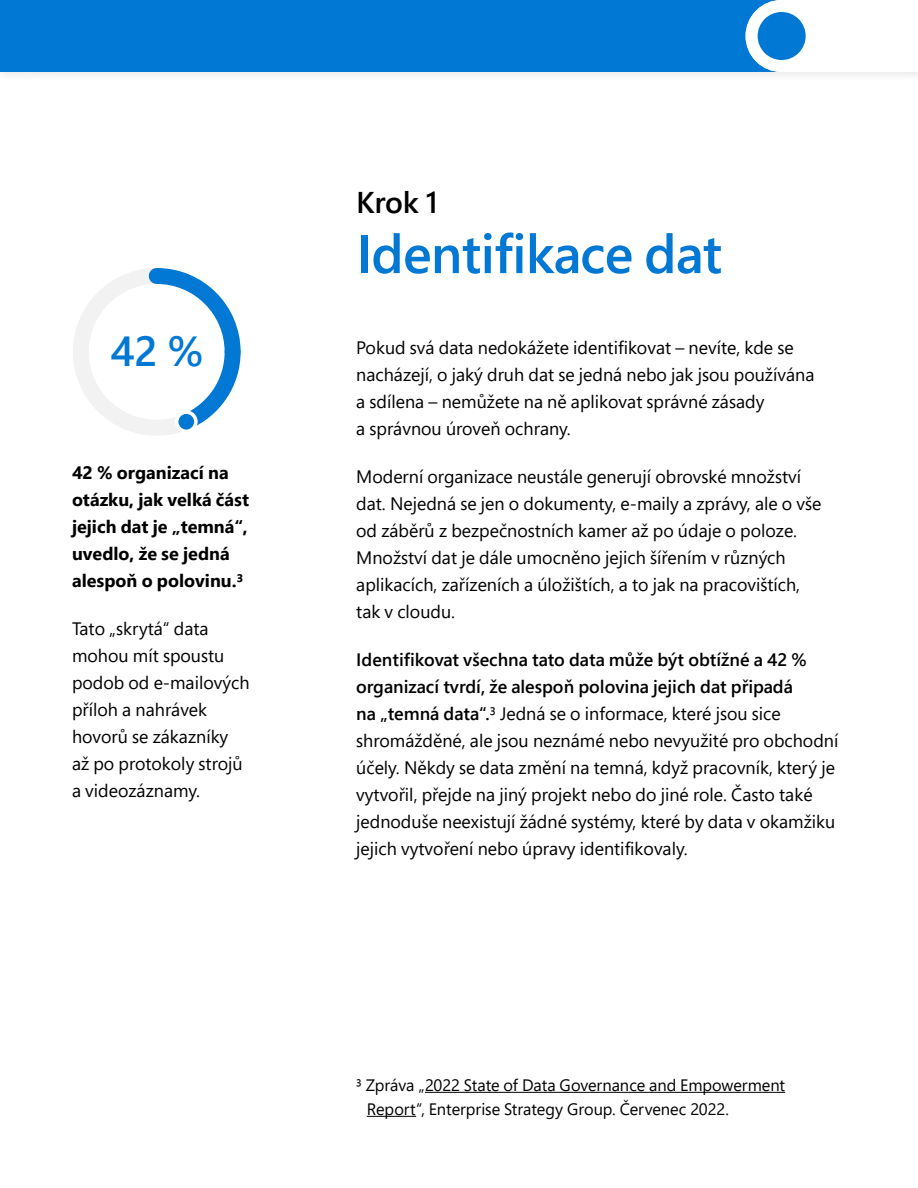
<style>
.page{position:relative;width:918px;height:1188px;background:#fff}
.page>*{position:absolute;margin:0;border:0;box-sizing:border-box;transform-origin:0 0}
._36_46{font:600 54px "Segoe Pro";letter-spacing:-.015em;color:#0078d4}
.Highlight_text_28_38{font:600 42px "Segoe Pro";color:#0078d4}
.HIghlight_text_20_30{font:600 30px "Segoe Pro";color:#000}
.P_12_18{font:18px/27px "Segoe Pro";color:#000}
.P_12_18-2{font:700 18px/27px "Segoe Pro";color:#000}
.Sources_11_16{font:16.5px/24px "Segoe Pro";letter-spacing:-.005em;color:#000}
.s1{font-weight:600}
</style>
<div class="page">
<div style="left:0;top:0;width:918px;height:82px;background:#f8f8f8"></div>
<div style="left:0;top:0;width:918px;height:72px;background:#0078d4"></div>
<svg style="left:746px;top:0;width:172px;height:72px"></svg>
<svg style="left:73px;top:268px;width:168px;height:167px"></svg>
<hr style="left:425px;top:1092px;width:360px;height:1px;background:#000">
<hr style="left:367px;top:1116px;width:49px;height:1px;background:#000">
<p class="Highlight_text_28_38" style="left:110px;top:323px;width:94px">42 %</p>
<p class="P_12_18-2" style="left:72px;top:458px;width:179px">42 % organizací na otázku, jak velká část jejich dat je „temná“, uvedlo, že se jedná alespoň o polovinu.³</p>
<p class="P_12_18" style="left:72px;top:614px;width:179px">Tato „skrytá“ data mohou mít spoustu podob od e-mailových příloh a nahrávek hovorů se zákazníky až po protokoly strojů a videozáznamy.</p>
<p class="HIghlight_text_20_30" style="left:356px;top:182px;width:83px">Krok 1</p>
<p class="_36_46" style="left:356px;top:217px;width:368px">Identifikace dat</p>
<p class="P_12_18" style="left:356px;top:334px;width:460px">Pokud svá data nedokážete identifikovat – nevíte, kde se nacházejí, o jaký druh dat se jedná nebo jak jsou používána a sdílena – nemůžete na ně aplikovat správné zásady<br>a správnou úroveň ochrany.</p>
<p class="P_12_18" style="left:356px;top:463px;width:467px">Moderní organizace neustále generují obrovské množství dat. Nejedná se jen o dokumenty, e-maily a zprávy, ale o vše od záběrů z bezpečnostních kamer až po údaje o poloze.<br>Množství dat je dále umocněno jejich šířením v různých aplikacích, zařízeních a úložištích, a to jak na pracovištích, tak v cloudu.</p>
<p class="P_12_18" style="left:356px;top:646px;width:484px"><span class="s1">Identifikovat všechna tato data může být obtížné a 42 % organizací tvrdí, že alespoň polovina jejich dat připadá<br>na „temná data“.</span>³ Jedná se o informace, které jsou sice shromážděné, ale jsou neznámé nebo nevyužité pro obchodní účely. Někdy se data změní na temná, když pracovník, který je vytvořil, přejde na jiný projekt nebo do jiné role. Často také jednoduše neexistují žádné systémy, které by data v okamžiku jejich vytvoření nebo úpravy identifikovaly.</p>
<p class="Sources_11_16" style="left:367px;top:1073px;width:420px;text-indent:-10px">³ Zpráva „2022 State of Data Governance and Empowerment<br>Report“, Enterprise Strategy Group. Červenec 2022.</p>
</div>
